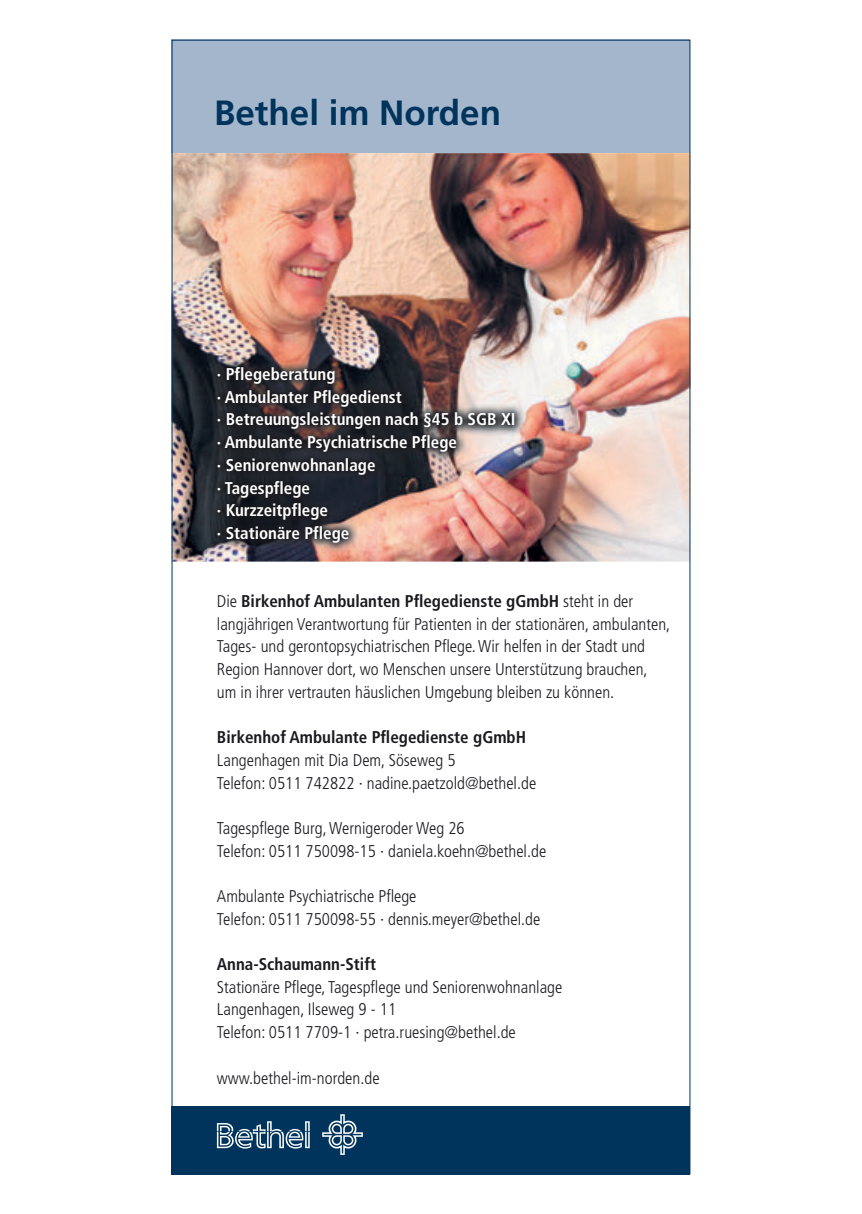
<style>
.page{position:relative;width:862px;height:1214px;background:#fff}
.page>*{position:absolute;margin:0;border:0;box-sizing:border-box;transform-origin:0 0}
.t1{font:700 35px "Frutiger";color:#00345c}
.t2{font:300 condensed 17px/22.6px "Frutiger";color:#1a191e}
.t3{font:700 condensed 17px/22.6px "Frutiger";color:#fff}
.s1{font-weight:700}
</style>
<div class="page">
<div style="left:171px;top:1106px;width:519px;height:68px;background:#00345c"></div>
<svg style="left:217px;top:1114px;width:146px;height:40px"></svg>
<div style="left:171px;top:40px;width:519px;height:113px;background:#a3b6cc"></div>
<img style="left:173px;top:153px;width:515px;height:408px">
<img style="left:208px;top:356px;width:317px;height:197px">
<p class="t1" style="left:214px;top:92px;width:289px">Bethel im Norden</p>
<p class="t3" style="left:217px;top:363px;width:300px">· Pflegeberatung<br>· Ambulanter Pflegedienst<br>· Betreuungsleistungen nach §45 b SGB XI · Ambulante Psychiatrische Pflege<br>· Seniorenwohnanlage<br>· Tagespflege<br>· Kurzzeitpflege<br>· Stationäre Pflege</p>
<p class="t2" style="left:217px;top:590px;width:455px">Die <span class="s1">Birkenhof Ambulanten Pflegedienste gGmbH</span> steht in der langjährigen Verantwortung für Patienten in der stationären, ambulanten, Tages- und gerontopsychiatrischen Pflege. Wir helfen in der Stadt und Region Hannover dort, wo Menschen unsere Unterstützung brauchen, um in ihrer vertrauten häuslichen Umgebung bleiben zu können.</p>
<p class="t2" style="left:217px;top:726px;width:321px"><span class="s1">Birkenhof Ambulante Pflegedienste gGmbH<br></span>Langenhagen mit Dia Dem, Söseweg 5<br>Telefon: 0511 742822 · nadine.paetzold@bethel.de</p>
<p class="t2" style="left:217px;top:816px;width:331px">Tagespflege Burg, Wernigeroder Weg 26<br>Telefon: 0511 750098-15 · daniela.koehn@bethel.de</p>
<p class="t2" style="left:217px;top:884px;width:325px">Ambulante Psychiatrische Pflege<br>Telefon: 0511 750098-55 · dennis.meyer@bethel.de</p>
<p class="t2" style="left:217px;top:953px;width:347px"><span class="s1">Anna-Schaumann-Stift<br></span>Stationäre Pflege, Tagespflege und Seniorenwohnanlage Langenhagen, Ilseweg 9 - 11<br>Telefon: 0511 7709-1 · petra.ruesing@bethel.de</p>
<p class="t2" style="left:217px;top:1066px;width:164px">www.bethel-im-norden.de</p>
</div>
